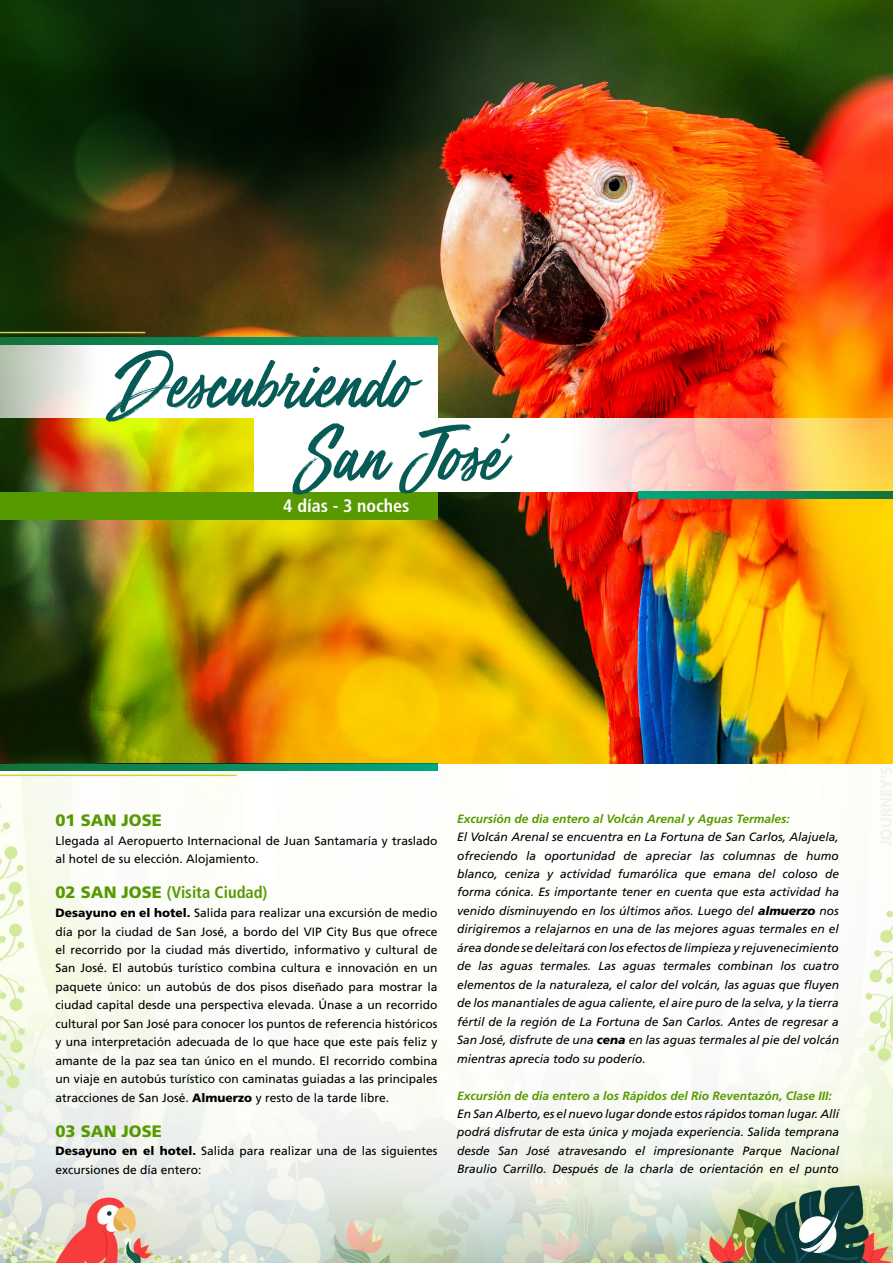
<style>
.page{position:relative;width:893px;height:1263px;background:#fff}
.page>*{position:absolute;margin:0;border:0;box-sizing:border-box;transform-origin:0 0}
.t1{font:75px "Mega Fresh";color:#065b57}
.t2{font:33px "Amarillo";color:#065b57}
.t3{font:700 condensed 18px "Frutiger";color:#fff}
.t4{font:700 condensed 16.5px "Frutiger";color:#569a00}
.t5{font:900 16.5px "Frutiger";color:#569a00}
.t6{font:italic 12px/18.5px "Frutiger";color:#000;text-align:justify}
.t7{font:12px/18.5px "Frutiger";color:#000}
.t8{font:italic 700 12px "Frutiger";color:#569a00}
.s1{font-weight:900;font-stretch:normal}
.s2{font-weight:900}
</style>
<div class="page">
<img style="left:0;top:763px;width:893px;height:500px">
<img style="left:800px;top:1210px;width:39px;height:43px">
<img style="left:766px;top:0;width:127px;height:763px">
<svg style="left:0;top:763px;width:437px;height:7px;background:#098356"></svg>
<hr style="left:0;top:774px;width:237px;height:2px;background:#cad53f">
<img style="left:0;top:0;width:766px;height:763px">
<div style="left:0;top:492px;width:437px;height:28px;background:#569a00"></div>
<svg style="left:0;top:344px;width:437px;height:74px"></svg>
<svg style="left:255px;top:418px;width:638px;height:74px"></svg>
<svg style="left:0;top:337px;width:437px;height:7px;background:#0a8c5d"></svg>
<svg style="left:638px;top:492px;width:255px;height:7px;background:#0a8c5d"></svg>
<hr style="left:0;top:332px;width:145px;height:1px;background:#cad53f">
<h1 class="t1" style="left:115px;top:345px;width:299px">Descubriendo</h1>
<h1 class="t1" style="left:299px;top:417px;width:205px">San Jose</h1>
<h2 class="t2" style="left:500px;top:439px;width:11px">´</h2>
<h3 class="t3" style="left:283px;top:495px;width:128px">4 días - 3 noches</h3>
<h3 class="t5" style="left:56px;top:810px;width:108px">01 SAN JOSE</h3>
<p class="t7" style="left:56px;top:831px;width:383px">Llegada al Aeropuerto Internacional de Juan Santamaría y traslado al hotel de su elección. Alojamiento.</p>
<h3 class="t4" style="left:56px;top:883px;width:214px"><span class="s1">02 SAN JOSE</span> (Visita Ciudad)</h3>
<p class="t7" style="left:56px;top:903px;width:383px;text-align:justify"><span class="s2">Desayuno en el hotel.</span> Salida para realizar una excursión de medio día por la ciudad de San José, a bordo del VIP City Bus que ofrece el recorrido por la ciudad más divertido, informativo y cultural de San José. El autobús turístico combina cultura e innovación en un paquete único: un autobús de dos pisos diseñado para mostrar la ciudad capital desde una perspectiva elevada. Únase a un recorrido cultural por San José para conocer los puntos de referencia históricos y una interpretación adecuada de lo que hace que este país feliz y amante de la paz sea tan único en el mundo. El recorrido combina un viaje en autobús turístico con caminatas guiadas a las principales atracciones de San José. <span class="s2">Almuerzo</span> y resto de la tarde libre.</p>
<h3 class="t5" style="left:56px;top:1121px;width:108px">03 SAN JOSE</h3>
<p class="t7" style="left:56px;top:1142px;width:383px"><span class="s2">Desayuno en el hotel.</span> Salida para realizar una de las siguientes excursiones de día entero:</p>
<p class="t8" style="left:457px;top:811px;width:334px">Excursión de día entero al Volcán Arenal y Aguas Termales:</p>
<p class="t6" style="left:457px;top:828px;width:383px">El Volcán Arenal se encuentra en La Fortuna de San Carlos, Alajuela, ofreciendo la oportunidad de apreciar las columnas de humo blanco, ceniza y actividad fumarólica que emana del coloso de forma cónica. Es importante tener en cuenta que esta actividad ha venido disminuyendo en los últimos años. Luego del <span class="s2">almuerzo</span> nos dirigiremos a relajarnos en una de las mejores aguas termales en el área donde se deleitará con los efectos de limpieza y rejuvenecimiento de las aguas termales. Las aguas termales combinan los cuatro elementos de la naturaleza, el calor del volcán, las aguas que fluyen de los manantiales de agua caliente, el aire puro de la selva, y la tierra fértil de la región de La Fortuna de San Carlos. Antes de regresar a San José, disfrute de una <span class="s2">cena</span> en las aguas termales al pie del volcán mientras aprecia todo su poderío.</p>
<p class="t8" style="left:457px;top:1088px;width:376px">Excursión de día entero a los Rápidos del Río Reventazón, Clase III:</p>
<p class="t6" style="left:457px;top:1104px;width:383px">En San Alberto, es el nuevo lugar donde estos rápidos toman lugar. Allí podrá disfrutar de esta única y mojada experiencia. Salida temprana desde San José atravesando el impresionante Parque Nacional Braulio Carrillo. Después de la charla de orientación en el punto</p>
</div>
